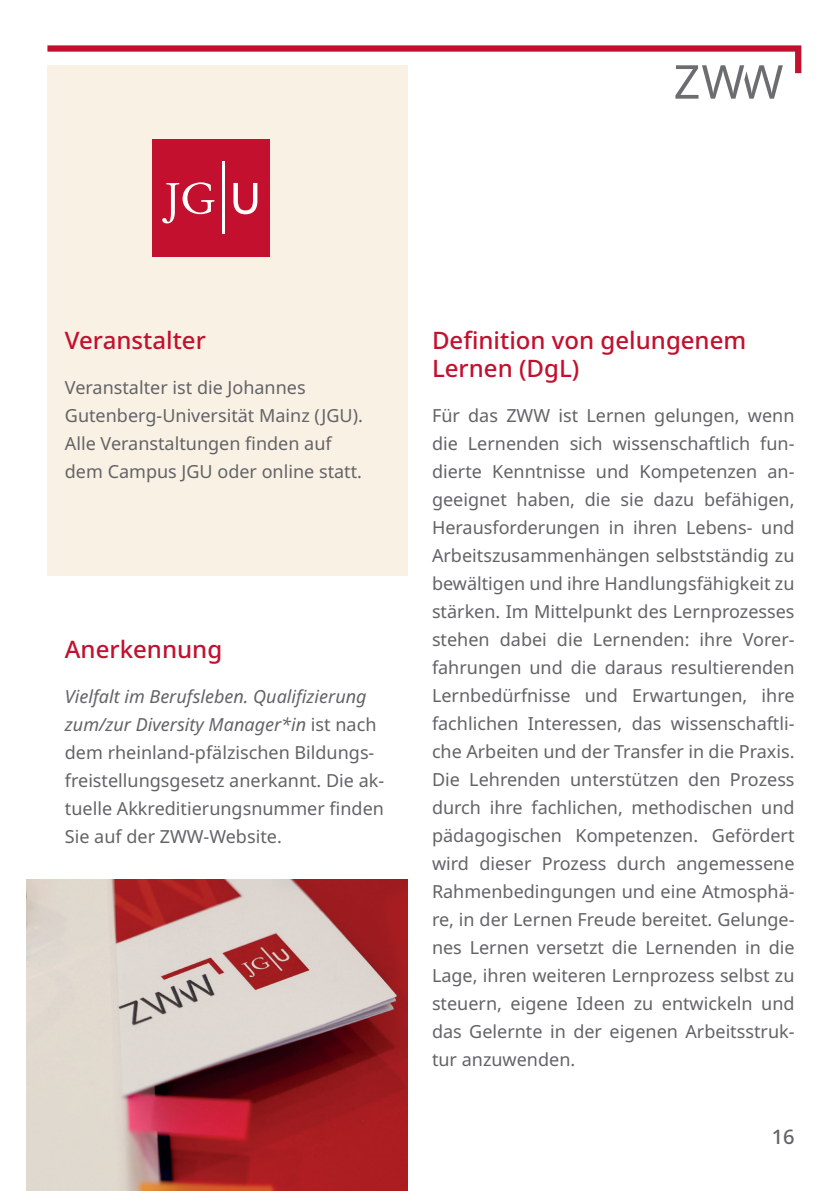
<style>
.page{position:relative;width:840px;height:1191px;background:#fff}
.page>*{position:absolute;margin:0;border:0;box-sizing:border-box;transform-origin:0 0}
.U2_-_rot_-_Noto_medium{font:24px/28px "Noto Sans";color:#c3102e}
.t1{font:20px "Noto Sans";color:#636366}
.Bodytext_-_grau_-_block_-_Noto_regular{font:18px/28px "Noto Sans";color:#636366}
.s1{font-style:italic}
</style>
<div class="page">
<svg style="left:47px;top:45px;width:753px;height:54px"></svg>
<div style="left:47px;top:65px;width:361px;height:510px;background:#f9f1e4"></div>
<div style="left:152px;top:139px;width:117px;height:118px;background:#c3102e"></div>
<svg style="left:162px;top:182px;width:52px;height:41px"></svg>
<svg style="left:233px;top:183px;width:24px;height:31px"></svg>
<hr style="left:222px;top:161px;width:3px;height:73px;background:#fff">
<img style="left:27px;top:879px;width:381px;height:312px">
<p class="U2_-_rot_-_Noto_medium" style="left:65px;top:327px;width:142px">Veranstalter</p>
<p class="Bodytext_-_grau_-_block_-_Noto_regular" style="left:65px;top:374px;width:299px">Veranstalter ist die Johannes Gutenberg-Universität Mainz (JGU).<br>Alle Veranstaltungen finden auf dem Campus JGU oder online statt.</p>
<p class="U2_-_rot_-_Noto_medium" style="left:65px;top:636px;width:159px">Anerkennung</p>
<p class="Bodytext_-_grau_-_block_-_Noto_regular" style="left:65px;top:683px;width:321px"><span class="s1">Vielfalt im Berufsleben. Qualifizierung zum/zur Diversity Manager*in</span> ist nach dem rheinland-pfälzischen Bildungs&shy;freistellungsgesetz anerkannt. Die ak&shy;tuelle Akkreditierungsnummer finden Sie auf der ZWW-Website.</p>
<p class="U2_-_rot_-_Noto_medium" style="left:432px;top:327px;width:315px">Definition von gelungenem<br>Lernen (DgL)</p>
<p class="Bodytext_-_grau_-_block_-_Noto_regular" style="left:432px;top:402px;width:364px;text-align:justify">Für das ZWW ist Lernen gelungen, wenn die Lernenden sich wissenschaftlich fun&shy;dierte Kenntnisse und Kompetenzen an&shy;geeignet haben, die sie dazu befähigen, Herausforderungen in ihren Lebens- und Arbeitszusammenhängen selbstständig zu bewältigen und ihre Handlungsfähigkeit zu stärken. Im Mittelpunkt des Lernprozesses stehen dabei die Lernenden: ihre Vorer&shy;fahrungen und die daraus resultierenden Lernbedürfnisse und Erwartungen, ihre fachlichen Interessen, das wissenschaftli&shy;che Arbeiten und der Transfer in die Praxis.<br>Die Lehrenden unterstützen den Prozess durch ihre fachlichen, methodischen und pädagogischen Kompetenzen. Gefördert wird dieser Prozess durch angemessene Rahmenbedingungen und eine Atmosphä&shy;re, in der Lernen Freude bereitet. Gelunge&shy;nes Lernen versetzt die Lernenden in die Lage, ihren weiteren Lernprozess selbst zu steuern, eigene Ideen zu entwickeln und das Gelernte in der eigenen Arbeitsstruk&shy;tur anzuwenden.</p>
<p class="t1" style="left:771px;top:1123px;width:24px">16</p>
</div>
